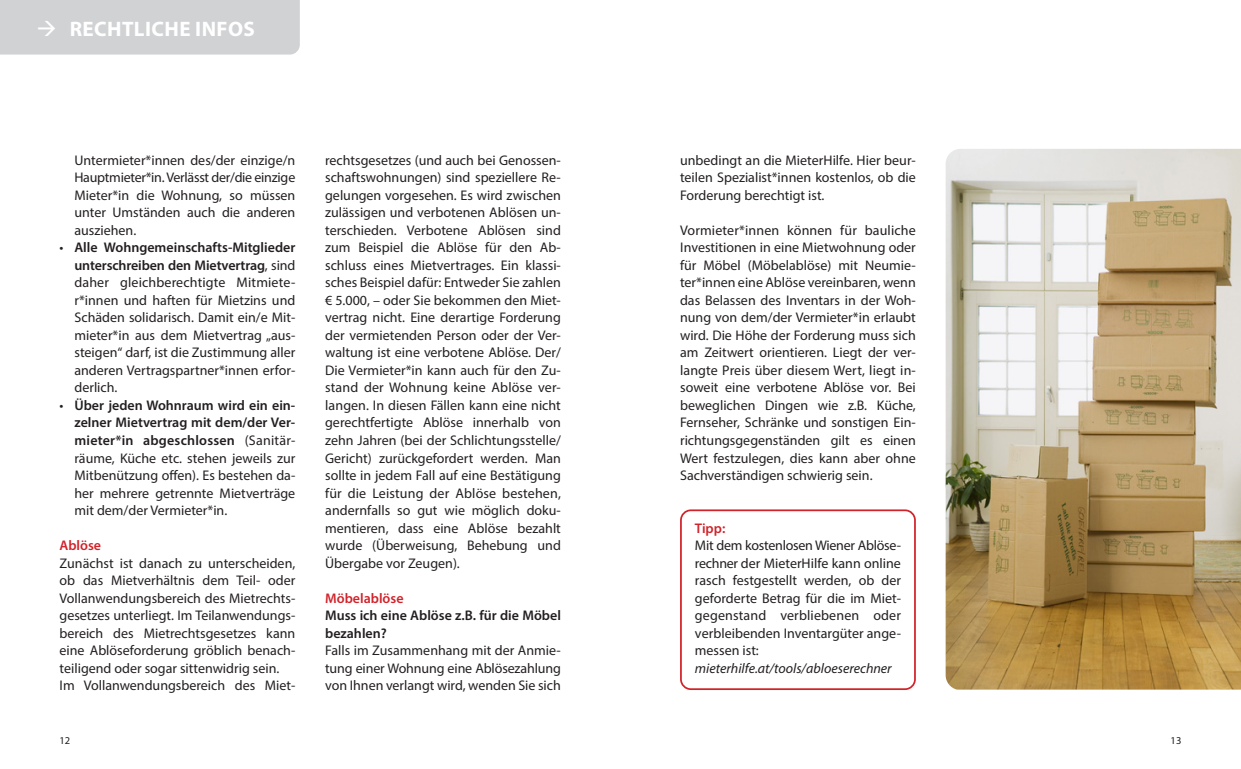
<style>
.page{position:relative;width:1241px;height:769px;background:#fff}
.page>*{position:absolute;margin:0;border:0;box-sizing:border-box;transform-origin:0 0}
.t1{font:700 21px "Myriad Pro";letter-spacing:.02em;color:#fff}
.t2{font:14px/17.5px "Myriad Pro";color:#231f20;text-align:justify}
.t3{font:600 14px/17.5px "Myriad Pro";color:#231f20}
.t4{font:italic 14px "Myriad Pro";color:#231f20}
.t5{font:600 14px "Myriad Pro";color:#d1232a}
.t6{font:10.5px "Myriad Pro";color:#231f20}
.s1{font-weight:600}
</style>
<div class="page">
<div style="left:0;top:0;width:300px;height:55px;background:#d1d2d4"></div>
<img style="left:945px;top:149px;width:295px;height:541px">
<div style="left:680px;top:509px;width:235px;height:181px;border:2px solid #d1232a;border-radius:10px"></div>
<h1 class="t1" style="left:36px;top:15px;width:220px">→ RECHTLICHE INFOS</h1>
<p class="t2" style="left:74px;top:151px;width:222px">Untermieter*innen des/der einzige/n Hauptmieter*in. Verlässt der/die einzige Mieter*in die Wohnung, so müssen unter Umständen auch die anderen ausziehen.</p>
<p class="t2" style="left:74px;top:239px;width:222px;text-indent:-15px">• <span class="s1">Alle Wohngemeinschafts-Mitglieder unterschreiben den Mietvertrag</span>, sind daher gleichberechtigte Mitmiete&shy;r*innen und haften für Mietzins und Schäden solidarisch. Damit ein/e Mit&shy;mieter*in aus dem Mietvertrag „aus&shy;steigen“ darf, ist die Zustimmung aller anderen Vertragspartner*innen erfor&shy;derlich.</p>
<p class="t2" style="left:74px;top:396px;width:222px;text-indent:-15px">• <span class="s1">Über jeden Wohnraum wird ein ein&shy;zelner Mietvertrag mit dem/der Ver&shy;mieter*in abgeschlossen</span> (Sanitär&shy;räume, Küche etc. stehen jeweils zur Mitbenützung offen). Es bestehen da&shy;her mehrere getrennte Mietverträge mit dem/der Vermieter*in.</p>
<p class="t5" style="left:60px;top:536px;width:43px">Ablöse</p>
<p class="t2" style="left:60px;top:554px;width:237px;text-align:left">Zunächst ist danach zu unterscheiden, ob das Mietverhältnis dem Teil- oder Vollanwendungsbereich des Mietrechts&shy;gesetzes unterliegt. Im Teilanwendungs&shy;bereich des Mietrechtsgesetzes kann eine Ablöseforderung gröblich benach&shy;teiligend oder sogar sittenwidrig sein.<br>Im Vollanwendungsbereich des Miet-</p>
<p class="t2" style="left:325px;top:151px;width:237px">rechtsgesetzes (und auch bei Genossen&shy;schaftswohnungen) sind speziellere Re&shy;gelungen vorgesehen. Es wird zwischen zulässigen und verbotenen Ablösen un&shy;terschieden. Verbotene Ablösen sind zum Beispiel die Ablöse für den Ab&shy;schluss eines Mietvertrages. Ein klassi&shy;sches Beispiel dafür: Entweder Sie zahlen € 5.000, – oder Sie bekommen den Miet&shy;vertrag nicht. Eine derartige Forderung der vermietenden Person oder der Ver&shy;waltung ist eine verbotene Ablöse. Der/ Die Vermieter*in kann auch für den Zu&shy;stand der Wohnung keine Ablöse ver&shy;langen. In diesen Fällen kann eine nicht gerechtfertigte Ablöse innerhalb von zehn Jahren (bei der Schlichtungsstelle/ Gericht) zurückgefordert werden. Man sollte in jedem Fall auf eine Bestätigung für die Leistung der Ablöse bestehen, andernfalls so gut wie möglich doku&shy;mentieren, dass eine Ablöse bezahlt wurde (Überweisung, Behebung und Übergabe vor Zeugen).</p>
<p class="t5" style="left:325px;top:589px;width:80px">Möbelablöse</p>
<p class="t3" style="left:325px;top:606px;width:237px">Muss ich eine Ablöse z.B. für die Möbel bezahlen?</p>
<p class="t2" style="left:325px;top:641px;width:237px">Falls im Zusammenhang mit der Anmie&shy;tung einer Wohnung eine Ablösezahlung von Ihnen verlangt wird, wenden Sie sich</p>
<p class="t2" style="left:680px;top:151px;width:237px">unbedingt an die MieterHilfe. Hier beur&shy;teilen Spezialist*innen kostenlos, ob die Forderung berechtigt ist.</p>
<p class="t2" style="left:680px;top:221px;width:237px">Vormieter*innen können für bauliche Investitionen in eine Mietwohnung oder für Möbel (Möbelablöse) mit Neumie&shy;ter*innen eine Ablöse vereinbaren, wenn das Belassen des Inventars in der Woh&shy;nung von dem/der Vermieter*in erlaubt wird. Die Höhe der Forderung muss sich am Zeitwert orientieren. Liegt der ver&shy;langte Preis über diesem Wert, liegt in&shy;soweit eine verbotene Ablöse vor. Bei beweglichen Dingen wie z.B. Küche, Fernseher, Schränke und sonstigen Ein&shy;richtungsgegenständen gilt es einen Wert festzulegen, dies kann aber ohne Sachverständigen schwierig sein.</p>
<p class="t5" style="left:694px;top:519px;width:32px">Tipp:</p>
<p class="t2" style="left:694px;top:536px;width:207px">Mit dem kostenlosen Wiener Ablöse&shy;rechner der MieterHilfe kann online rasch festgestellt werden, ob der geforderte Betrag für die im Miet&shy;gegenstand verbliebenen oder verbleibenden Inventargüter ange&shy;messen ist:</p>
<p class="t4" style="left:694px;top:659px;width:198px">mieterhilfe.at/tools/abloeserechner</p>
<p class="t6" style="left:60px;top:734px;width:12px">12</p>
<p class="t6" style="left:1170px;top:734px;width:12px">13</p>
</div>
